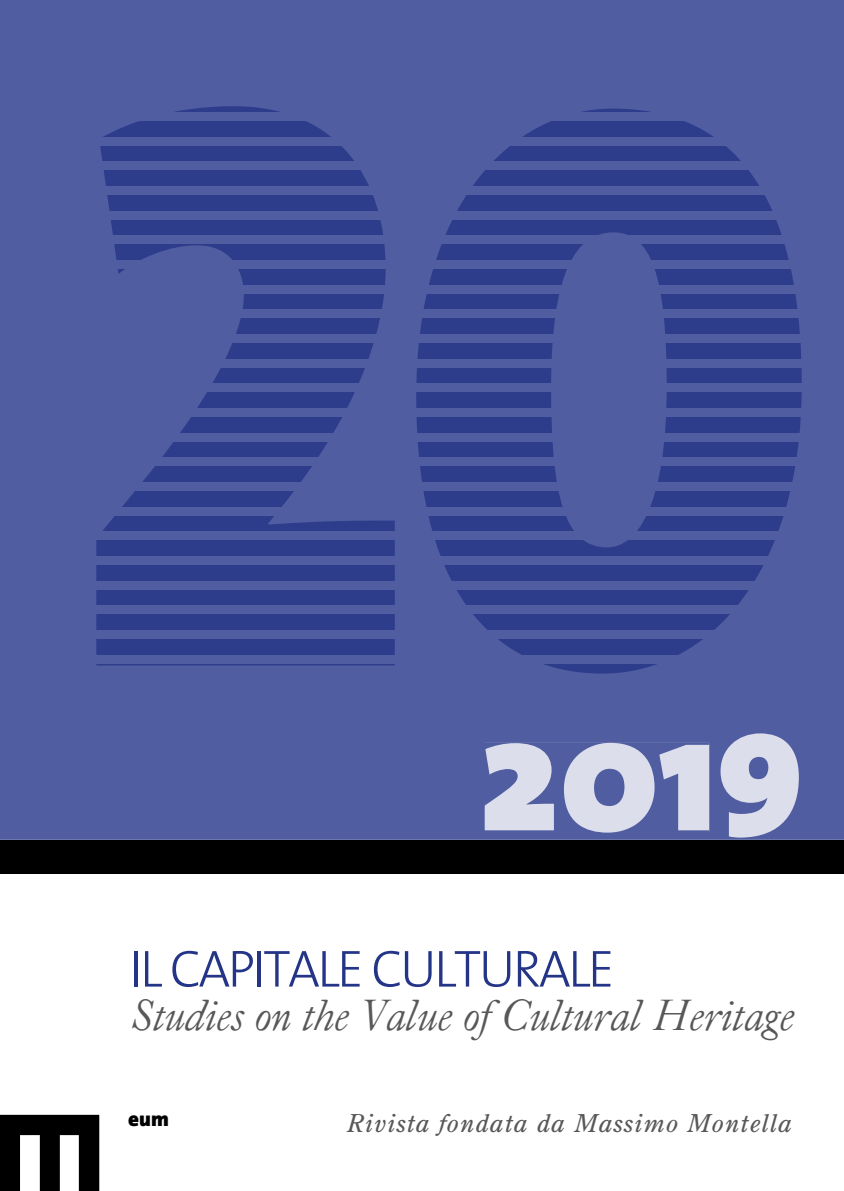
<style>
.page{position:relative;width:844px;height:1191px;background:#fff}
.page>*{position:absolute;margin:0;border:0;box-sizing:border-box;transform-origin:0 0}
.t1{font:813.75px "The Sans Black Caps";color:#2d3d8c;scale:.85 1}
.t2{font:52.5px "The Sans Light Caps";letter-spacing:-.05em;color:#243588}
.t3{font:italic 47.25px "Caslon Old Face BT";color:#58585a}
.t4{font:italic 24.5px "Century Old Style Std";letter-spacing:.045em;color:#58585a;scale:1.05 1}
.t5{font:900 21px "The Sans";color:#000}
</style>
<div class="page">
<div style="left:0;top:840px;width:843px;height:33px;background:#000"></div>
<div style="left:0;top:0;width:843px;height:840px;background:#505da0"></div>
<svg style="left:484px;top:743px;width:225px;height:89px;background:#abb1d1"></svg>
<svg style="left:720px;top:733px;width:78px;height:104px;background:#b2b7d5"></svg>
<div style="left:96px;top:106px;width:705px;height:567px;background:#505da0"></div>
<div style="left:78px;top:112px;width:759px;height:9px;background:#505da0"></div>
<div style="left:78px;top:137px;width:759px;height:8px;background:#505da0"></div>
<div style="left:78px;top:161px;width:759px;height:9px;background:#505da0"></div>
<div style="left:78px;top:186px;width:759px;height:9px;background:#505da0"></div>
<div style="left:78px;top:211px;width:759px;height:8px;background:#505da0"></div>
<div style="left:78px;top:235px;width:759px;height:9px;background:#505da0"></div>
<div style="left:78px;top:260px;width:759px;height:9px;background:#505da0"></div>
<div style="left:78px;top:285px;width:759px;height:8px;background:#505da0"></div>
<div style="left:78px;top:334px;width:759px;height:9px;background:#505da0"></div>
<div style="left:78px;top:359px;width:759px;height:8px;background:#505da0"></div>
<div style="left:78px;top:383px;width:759px;height:9px;background:#505da0"></div>
<div style="left:78px;top:408px;width:759px;height:9px;background:#505da0"></div>
<div style="left:78px;top:433px;width:759px;height:8px;background:#505da0"></div>
<div style="left:78px;top:457px;width:759px;height:9px;background:#505da0"></div>
<div style="left:78px;top:482px;width:759px;height:9px;background:#505da0"></div>
<div style="left:78px;top:507px;width:759px;height:8px;background:#505da0"></div>
<div style="left:78px;top:531px;width:759px;height:9px;background:#505da0"></div>
<div style="left:78px;top:556px;width:759px;height:9px;background:#505da0"></div>
<div style="left:78px;top:581px;width:759px;height:8px;background:#505da0"></div>
<div style="left:78px;top:605px;width:759px;height:9px;background:#505da0"></div>
<div style="left:78px;top:630px;width:759px;height:9px;background:#505da0"></div>
<div style="left:78px;top:655px;width:759px;height:8px;background:#505da0"></div>
<div style="left:78px;top:679px;width:759px;height:9px;background:#505da0"></div>
<div style="left:78px;top:89px;width:758px;height:8px;background:#505da0"></div>
<div style="left:77px;top:309px;width:759px;height:8px;background:#505da0"></div>
<svg style="left:0;top:1114px;width:99px;height:77px"></svg>
<h1 class="t1" style="left:73px;top:-92px;width:873px">20</h1>
<p class="t2" style="left:129px;top:937px;width:487px">IL CAPITALE CULTURALE</p>
<p class="t3" style="left:132px;top:987px;width:665px">Studies on the Value of Cultural Heritage</p>
<p class="t5" style="left:128px;top:1109px;width:42px">eum</p>
<p class="t4" style="left:347px;top:1112px;width:425px">Rivista fondata da Massimo Montella</p>
</div>
